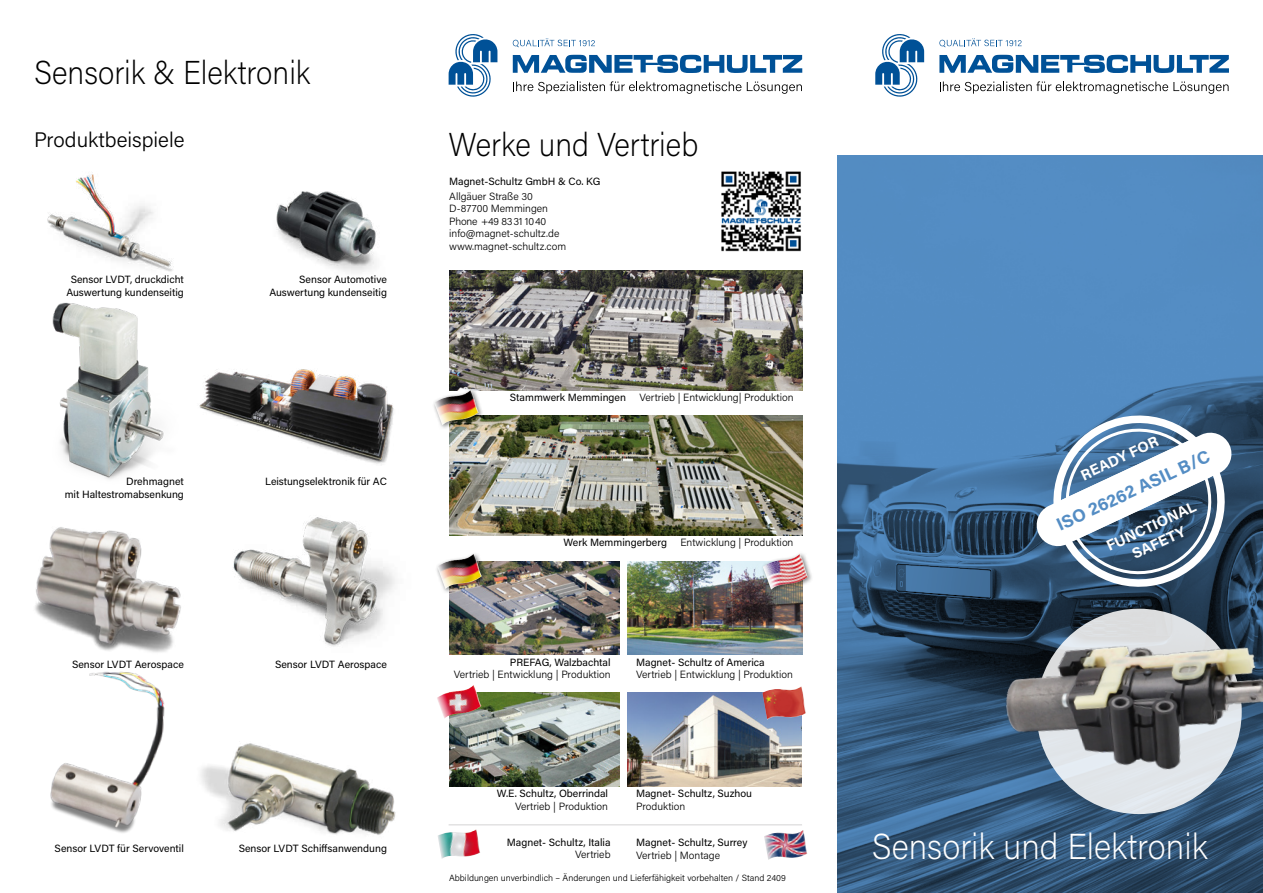
<style>
.page{position:relative;width:1263px;height:893px;background:#fff}
.page>*{position:absolute;margin:0;border:0;box-sizing:border-box;transform-origin:0 0}
.t1{font:200 36px "Acumin Pro";color:#fff;scale:.94 1}
.t2{font:200 33px "Acumin Pro";color:#000;scale:.93 1}
.t3{font:300 21px "Acumin Pro";color:#000}
.t4{font:700 18px "Acumin Pro";color:#548dc4}
.t5{font:700 15px "Acumin Pro";color:#fff}
.Vertretungen_Adressen{font:10.5px "Acumin Pro";color:#000}
.Vertretungen_Adressen-2{font:300 10.5px "Acumin Pro";color:#000}
.Vertretungen_Adressen-3{font:300 10.5px "Acumin Pro";letter-spacing:-.02em;color:#000}
.t6{font:300 9px "Acumin Pro";color:#000}
</style>
<div class="page">
<img style="left:838px;top:156px;width:425px;height:737px">
<img style="left:287px;top:754px;width:109px;height:81px">
<img style="left:35px;top:527px;width:129px;height:112px">
<img style="left:50px;top:639px;width:237px;height:194px">
<img style="left:955px;top:596px;width:308px;height:242px">
<img style="left:47px;top:174px;width:126px;height:98px">
<img style="left:164px;top:517px;width:231px;height:146px">
<img style="left:276px;top:191px;width:101px;height:82px">
<img style="left:52px;top:302px;width:112px;height:177px">
<img style="left:199px;top:369px;width:195px;height:96px">
<svg style="left:1038px;top:408px;width:198px;height:186px"></svg>
<svg style="left:939px;top:38px;width:83px;height:9px"></svg>
<svg style="left:940px;top:81px;width:288px;height:13px"></svg>
<svg style="left:939px;top:55px;width:290px;height:18px"></svg>
<svg style="left:875px;top:34px;width:49px;height:63px"></svg>
<svg style="left:513px;top:38px;width:82px;height:9px"></svg>
<svg style="left:513px;top:81px;width:228px;height:13px"></svg>
<svg style="left:747px;top:82px;width:55px;height:12px"></svg>
<svg style="left:513px;top:55px;width:289px;height:18px"></svg>
<svg style="left:449px;top:34px;width:48px;height:63px"></svg>
<hr style="left:449px;top:824px;width:353px;height:1px;background:#d4d3d4">
<img style="left:721px;top:171px;width:80px;height:81px">
<img style="left:449px;top:416px;width:353px;height:119px">
<img style="left:449px;top:270px;width:353px;height:120px">
<img style="left:628px;top:561px;width:174px;height:94px">
<img style="left:628px;top:693px;width:174px;height:93px">
<img style="left:449px;top:693px;width:170px;height:93px">
<img style="left:449px;top:561px;width:170px;height:94px">
<div style="left:435px;top:551px;width:53px;height:43px;background:#000;opacity:.5"></div>
<img style="left:437px;top:554px;width:45px;height:35px">
<img style="left:437px;top:685px;width:44px;height:34px">
<img style="left:762px;top:686px;width:44px;height:34px">
<div style="left:760px;top:551px;width:54px;height:44px;background:#000;opacity:.5"></div>
<img style="left:763px;top:554px;width:45px;height:36px">
<img style="left:438px;top:829px;width:42px;height:30px">
<img style="left:764px;top:830px;width:43px;height:30px">
<div style="left:432px;top:387px;width:52px;height:44px;background:#000;opacity:.5"></div>
<img style="left:434px;top:390px;width:45px;height:35px">
<p class="t2" style="left:34px;top:50px;width:299px">Sensorik &amp; Elektronik</p>
<p class="t3" style="left:34px;top:125px;width:152px">Produktbeispiele</p>
<p class="Vertretungen_Adressen" style="left:71px;top:272px;width:115px">Sensor LVDT, druckdicht</p>
<p class="Vertretungen_Adressen" style="left:66px;top:285px;width:119px">Auswertung kundenseitig</p>
<p class="Vertretungen_Adressen" style="left:299px;top:272px;width:89px">Sensor Automotive</p>
<p class="Vertretungen_Adressen" style="left:269px;top:285px;width:119px">Auswertung kundenseitig</p>
<p class="Vertretungen_Adressen" style="left:126px;top:474px;width:59px">Drehmagnet</p>
<p class="Vertretungen_Adressen" style="left:265px;top:474px;width:123px">Leistungselektronik für AC</p>
<p class="Vertretungen_Adressen" style="left:65px;top:487px;width:121px">mit Haltestromabsenkung</p>
<p class="Vertretungen_Adressen" style="left:72px;top:657px;width:113px">Sensor LVDT Aerospace</p>
<p class="Vertretungen_Adressen" style="left:275px;top:657px;width:113px">Sensor LVDT Aerospace</p>
<p class="Vertretungen_Adressen" style="left:55px;top:841px;width:131px">Sensor LVDT für Servoventil</p>
<p class="Vertretungen_Adressen" style="left:239px;top:841px;width:150px">Sensor LVDT Schiffsanwendung</p>
<p class="t2" style="left:449px;top:122px;width:270px">Werke und Vertrieb</p>
<p class="Vertretungen_Adressen" style="left:449px;top:174px;width:153px">Magnet-Schultz GmbH &amp; Co. KG</p>
<p class="Vertretungen_Adressen-2" style="left:449px;top:189px;width:85px">Allgäuer Straße 30</p>
<p class="Vertretungen_Adressen-2" style="left:449px;top:201px;width:100px">D-87700 Memmingen</p>
<p class="Vertretungen_Adressen-3" style="left:449px;top:214px;width:99px">Phone +49 8331 1040</p>
<p class="Vertretungen_Adressen-2" style="left:449px;top:226px;width:112px">info@magnet-schultz.de</p>
<p class="Vertretungen_Adressen-2" style="left:449px;top:239px;width:119px">www.magnet-schultz.com</p>
<p class="Vertretungen_Adressen" style="left:510px;top:390px;width:118px">Stammwerk Memmingen</p>
<p class="Vertretungen_Adressen-2" style="left:639px;top:390px;width:156px">Vertrieb | Entwicklung| Produktion</p>
<p class="Vertretungen_Adressen" style="left:564px;top:535px;width:105px">Werk Memmingerberg</p>
<p class="Vertretungen_Adressen-2" style="left:680px;top:535px;width:115px">Entwicklung | Produktion</p>
<p class="Vertretungen_Adressen" style="left:510px;top:654px;width:102px">PREFAG, Walzbachtal</p>
<p class="Vertretungen_Adressen-2" style="left:454px;top:667px;width:158px">Vertrieb | Entwicklung | Produktion</p>
<p class="Vertretungen_Adressen" style="left:636px;top:654px;width:130px">Magnet- Schultz of America</p>
<p class="Vertretungen_Adressen-2" style="left:636px;top:667px;width:158px">Vertrieb | Entwicklung | Produktion</p>
<p class="Vertretungen_Adressen" style="left:497px;top:786px;width:113px">W.E. Schultz, Oberrindal</p>
<p class="Vertretungen_Adressen-2" style="left:515px;top:799px;width:95px">Vertrieb | Produktion</p>
<p class="Vertretungen_Adressen" style="left:507px;top:835px;width:105px">Magnet- Schultz, Italia</p>
<p class="Vertretungen_Adressen-2" style="left:575px;top:847px;width:37px">Vertrieb</p>
<p class="Vertretungen_Adressen" style="left:636px;top:786px;width:117px">Magnet- Schultz, Suzhou</p>
<p class="Vertretungen_Adressen-2" style="left:636px;top:799px;width:51px">Produktion</p>
<p class="Vertretungen_Adressen" style="left:636px;top:835px;width:113px">Magnet- Schultz, Surrey</p>
<p class="Vertretungen_Adressen-2" style="left:636px;top:848px;width:85px">Vertrieb | Montage</p>
<p class="t6" style="left:449px;top:872px;width:338px">Abbildungen unverbindlich – Änderungen und Lieferfähigkeit vorbehalten / Stand 2409</p>
<p class="t5" style="left:1077px;top:466px;width:85px;rotate:-25deg">READY FOR</p>
<p class="t5" style="left:1103px;top:537px;width:99px;rotate:-25deg">FUNCTIONAL</p>
<p class="t4" style="left:1052px;top:514px;width:169px;rotate:-25deg">ISO 26262 ASIL B/C</p>
<p class="t5" style="left:1128px;top:545px;width:59px;rotate:-25deg">SAFETY</p>
<p class="t1" style="left:872px;top:822px;width:359px">Sensorik und Elektronik</p>
</div>
